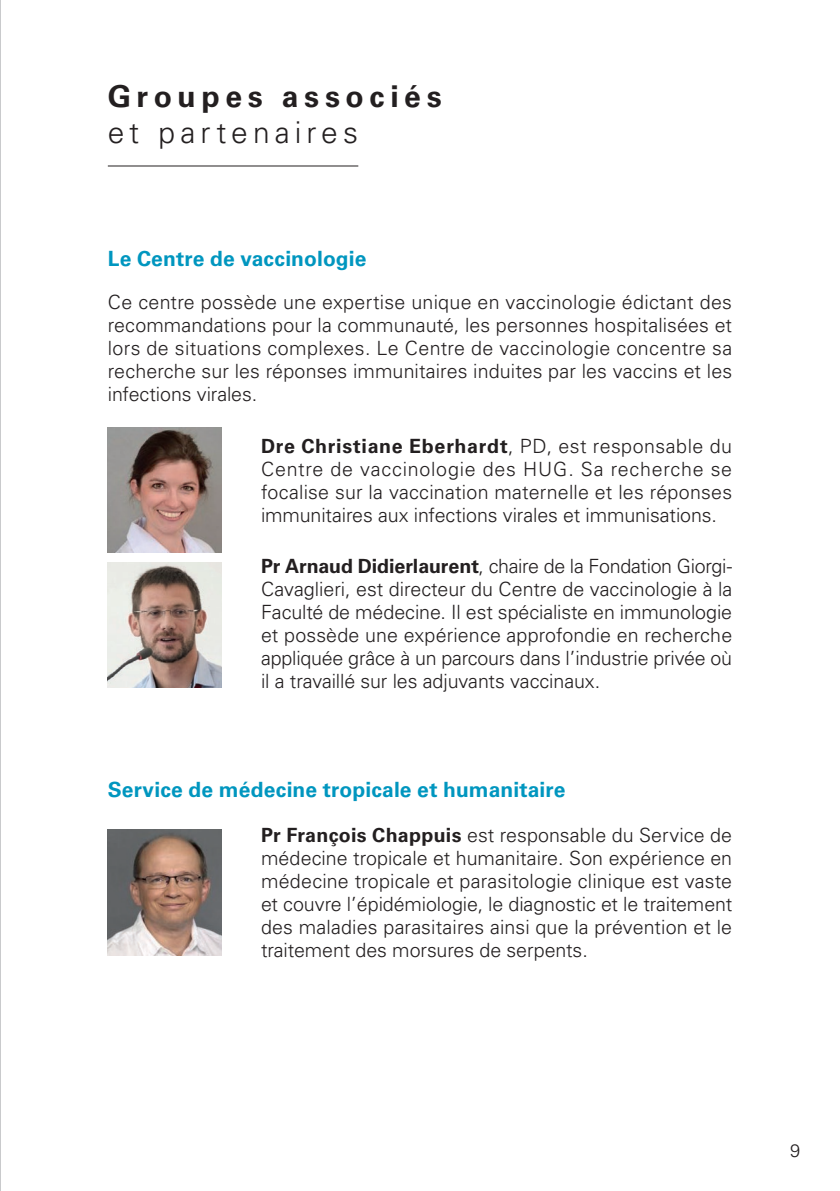
<style>
.page{position:relative;width:840px;height:1191px;background:#fff}
.page>*{position:absolute;margin:0;border:0;box-sizing:border-box;transform-origin:0 0}
.t1{font:700 30px "Univers LT Pro 65";letter-spacing:.185em;color:#231f20}
.t2{font:300 30px "Univers LT Pro 45";letter-spacing:.17em;color:#231f20}
.t3{font:700 21px "Univers LT Pro 65";letter-spacing:.005em;color:#0096bf}
.t4{font:300 19.6px/23px "Univers LT Pro 45";letter-spacing:-.005em;color:#231f20;text-align:justify}
.t5{font:700 19.6px "Univers LT Pro 65";letter-spacing:.035em;color:#231f20}
.t6{font:300 18px "Univers LT Pro 45";color:#231f20}
.s1{font-family:"Univers LT Pro 45";font-weight:300}
.s2{font-family:"Univers LT Pro 65";font-weight:700}
</style>
<div class="page">
<hr style="left:0;top:0;width:1px;height:1191px;background:#939598">
<img style="left:108px;top:427px;width:113px;height:126px">
<img style="left:108px;top:562px;width:113px;height:125px">
<img style="left:108px;top:829px;width:113px;height:126px">
<hr style="left:108px;top:165px;width:250px;height:1px;background:#231f20">
<h1 class="t1" style="left:108px;top:75px;width:335px">Groupes associés</h1>
<h1 class="t2" style="left:108px;top:112px;width:251px">et partenaires</h1>
<p class="t3" style="left:108px;top:244px;width:260px">Le Centre de vaccinologie</p>
<p class="t4" style="left:108px;top:290px;width:625px">Ce centre possède une expertise unique en vaccinologie édictant des recommandations pour la communauté, les personnes hospitalisées et lors de situations complexes. Le Centre de vaccinologie concentre sa recherche sur les réponses immunitaires induites par les vaccins et les infections virales.</p>
<p class="t5" style="left:261px;top:432px;width:472px">Dre Christiane Eberhardt<span class="s1">, PD, est responsable du</span></p>
<p class="t4" style="left:261px;top:457px;width:472px">Centre de vaccinologie des HUG. Sa recherche se focalise sur la vaccination maternelle et les réponses immunitaires aux infections virales et immunisations.</p>
<p class="t4" style="left:261px;top:554px;width:472px"><span class="s2">Pr Arnaud Didierlaurent</span>, chaire de la Fondation Giorgi-Cavaglieri, est directeur du Centre de vaccinologie à la Faculté de médecine. Il est spécialiste en immunologie et possède une expérience approfondie en recherche appliquée grâce à un parcours dans l’industrie privée où il a travaillé sur les adjuvants vaccinaux.</p>
<p class="t3" style="left:108px;top:774px;width:459px">Service de médecine tropicale et humanitaire</p>
<p class="t4" style="left:261px;top:823px;width:472px"><span class="s2">Pr François Chappuis</span> est responsable du Service de médecine tropicale et humanitaire. Son expérience en médecine tropicale et parasitologie clinique est vaste et couvre l’épidémiologie, le diagnostic et le traitement des maladies parasitaires ainsi que la prévention et le traitement des morsures de serpents.</p>
<p class="t6" style="left:789px;top:1138px;width:12px">9</p>
</div>
